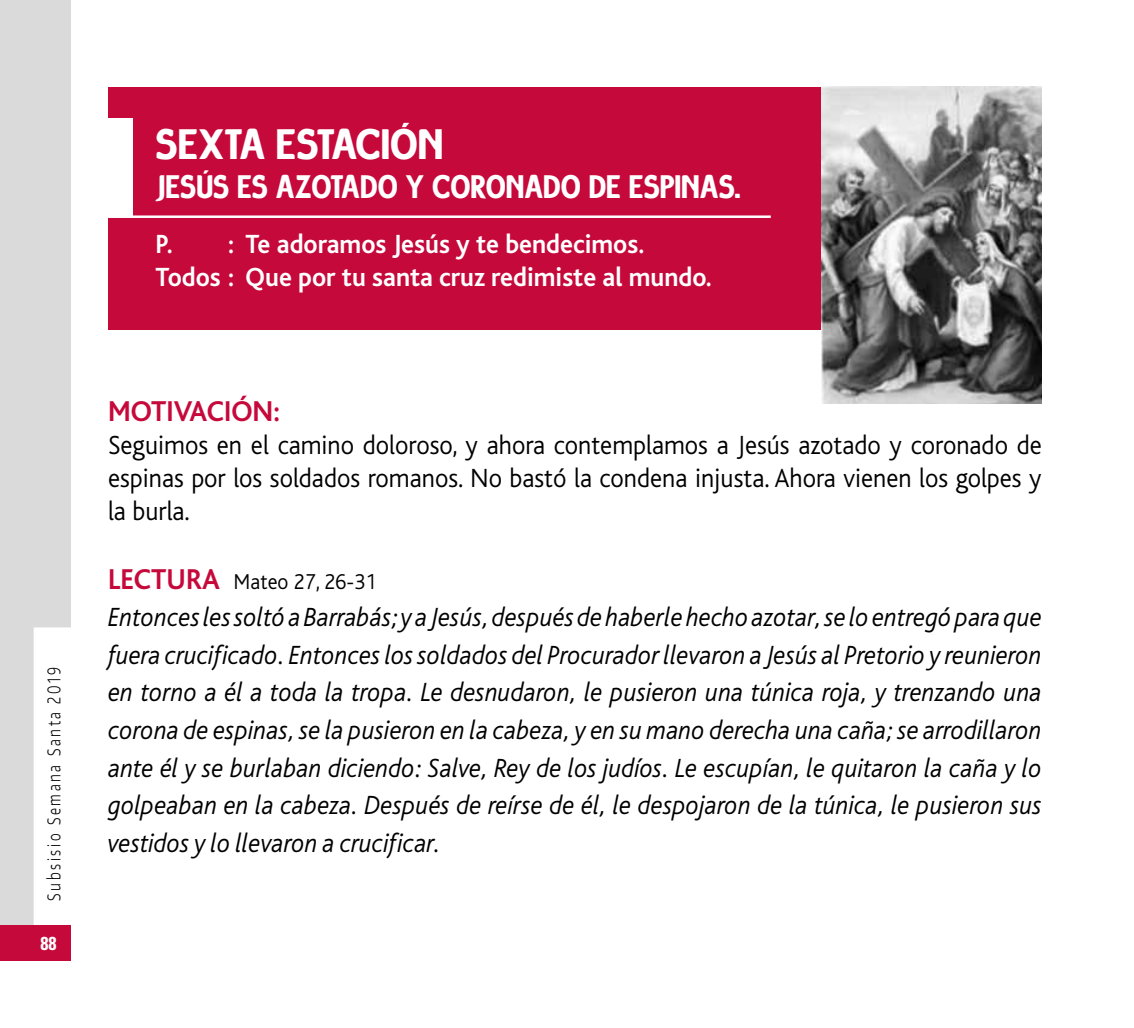
<style>
.page{position:relative;width:1134px;height:1028px;background:#fff}
.page>*{position:absolute;margin:0;border:0;box-sizing:border-box;transform-origin:0 0}
.t1{font:42.5px "Milocha";color:#fff}
.t2{font:32.5px "Milocha";color:#fff;scale:.95 1}
.t3{font:700 30px "Bliss";color:#c6093b;scale:.95 1}
.t4{font:italic 300 27.5px/37.5px "Bliss";color:#000;text-align:justify;scale:.95 1}
.t5{font:300 27.5px/33px "Bliss";color:#000;text-align:justify;scale:.95 1}
.t6{font:700 27.5px/33px "Bliss";color:#fff;scale:.95 1}
.t7{font:300 22.5px "Bliss";color:#000;scale:.95 1}
.t8{font:700 condensed 18.75px "Univers";color:#fff}
.t9{font:300 17.5px "Encode Sans";letter-spacing:.2em;color:#000;scale:.75 1}
.s1{font-weight:700;font-size:30px;color:#c6093b}
</style>
<div class="page">
<div style="left:0;top:0;width:70px;height:937px;background:#dadada"></div>
<div style="left:34px;top:627px;width:37px;height:298px;background:#fff"></div>
<div style="left:0;top:925px;width:71px;height:35px;background:#c6093b"></div>
<div style="left:109px;top:87px;width:933px;height:242px;background:#c6093b"></div>
<hr style="left:108px;top:215px;width:663px;height:3px;background:#fff">
<div style="left:97px;top:119px;width:36px;height:97px;background:#fff"></div>
<img style="left:821px;top:87px;width:221px;height:316px">
<p class="t9" style="left:43px;top:900px;width:313px;rotate:-90deg">Subsisio Semana Santa 2019</p>
<p class="t8" style="left:41px;top:931px;width:18px">88</p>
<h1 class="t1" style="left:156px;top:119px;width:289px">SEXTA ESTACIÓN</h1>
<p class="t2" style="left:156px;top:168px;width:618px">JESÚS ES AZOTADO Y CORONADO DE ESPINAS.</p>
<p class="t6" style="left:156px;top:228px;width:587px">P. : Te adoramos Jesús y te bendecimos.<br>Todos : Que por tu santa cruz redimiste al mundo.</p>
<p class="t3" style="left:108px;top:395px;width:182px">MOTIVACIÓN:</p>
<p class="t5" style="left:108px;top:429px;width:984px">Seguimos en el camino doloroso, y ahora contemplamos a Jesús azotado y coronado de espinas por los soldados romanos. No bastó la condena injusta. Ahora vienen los golpes y la burla.</p>
<p class="t7" style="left:108px;top:569px;width:284px"><span class="s1">LECTURA</span> Mateo 27, 26-31</p>
<p class="t4" style="left:108px;top:599px;width:984px">Entonces les soltó a Barrabás; y a Jesús, después de haberle hecho azotar, se lo entregó para que fuera crucificado. Entonces los soldados del Procurador llevaron a Jesús al Pretorio y reunieron en torno a él a toda la tropa. Le desnudaron, le pusieron una túnica roja, y trenzando una corona de espinas, se la pusieron en la cabeza, y en su mano derecha una caña; se arrodillaron ante él y se burlaban diciendo: Salve, Rey de los judíos. Le escupían, le quitaron la caña y lo golpeaban en la cabeza. Después de reírse de él, le despojaron de la túnica, le pusieron sus vestidos y lo llevaron a crucificar.</p>
</div>
